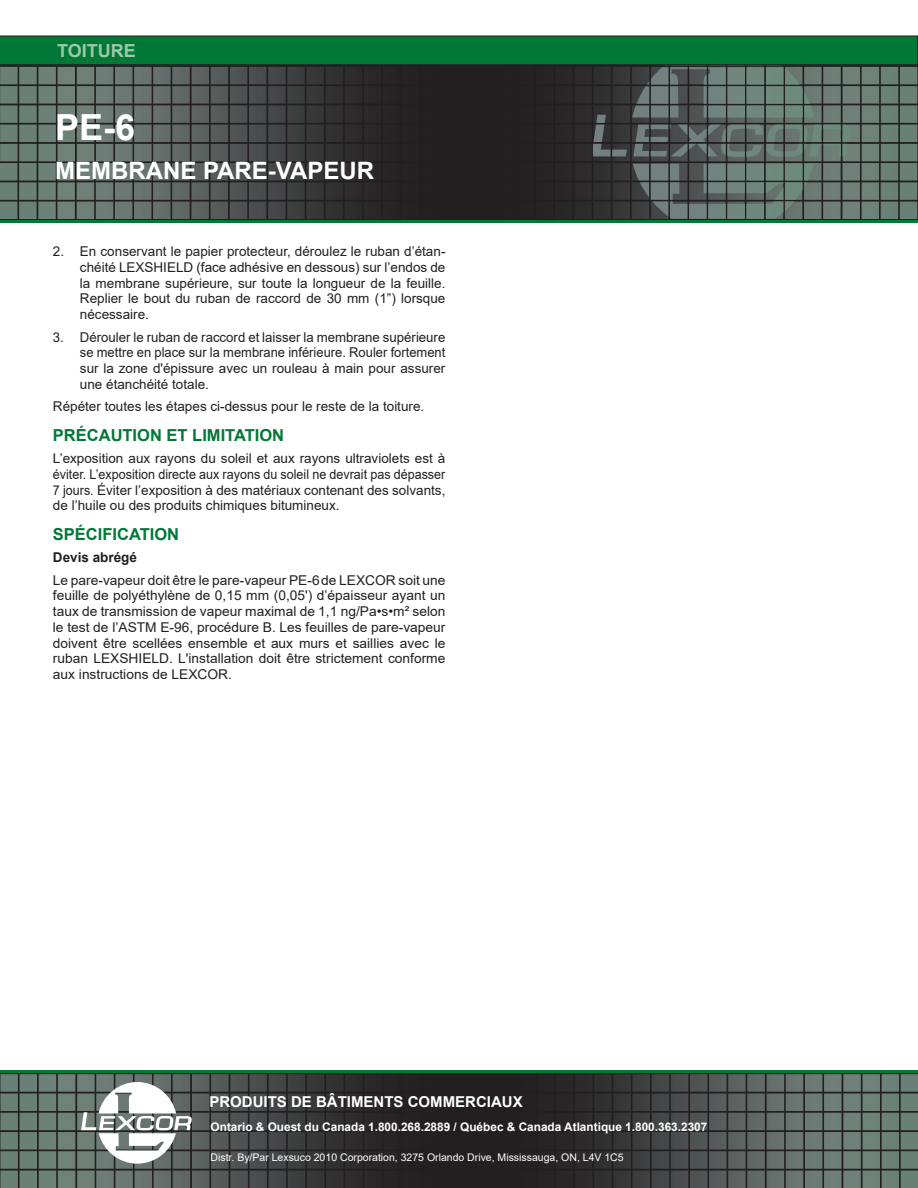
<style>
.page{position:relative;width:918px;height:1188px;background:#fff}
.page>*{position:absolute;margin:0;border:0;box-sizing:border-box;transform-origin:0 0}
.t1{font:700 36px "Arial";color:#fff}
.t2{font:700 24px "Arial";color:#fff}
.t3{font:700 18px "Arial";color:#9fc8aa}
.t4{font:700 16.5px "Arial";color:#007836}
.t5{font:700 15px "Arial";color:#fff}
.t6{font:13.5px/15.8px "Arial";color:#231f20;text-align:justify}
.t7{font:700 13.5px "Arial";color:#231f20}
.t8{font:700 11.85px "Arial";color:#fff}
.t9{font:10.5px "Arial";color:#fff}
</style>
<div class="page">
<hr style="left:0;top:220px;width:918px;height:3px;background:#007836">
<svg style="left:0;top:1073px;width:918px;height:115px;background:#434846"></svg>
<hr style="left:0;top:1070px;width:918px;height:3px;background:#007836">
<svg style="left:0;top:1074px;width:918px;height:90px;background:#4c504f"></svg>
<svg style="left:0;top:36px;width:918px;height:183px;background:#3c5347"></svg>
<h3 class="t3" style="left:57px;top:38px;width:80px">TOITURE</h3>
<p class="t1" style="left:55px;top:102px;width:82px">PE-6</p>
<p class="t2" style="left:55px;top:153px;width:321px">MEMBRANE PARE-VAPEUR</p>
<p class="t6" style="left:80px;top:243px;width:367px;text-indent:-27px">2. En conservant le papier protecteur, déroulez le ruban d’étan&shy;chéité LEXSHIELD (face adhésive en dessous) sur l’endos de la membrane supérieure, sur toute la longueur de la feuille.<br>Replier le bout du ruban de raccord de 30 mm (1”) lorsque nécessaire.</p>
<p class="t6" style="left:80px;top:329px;width:367px;text-indent:-27px">3. Dérouler le ruban de raccord et laisser la membrane supérieure se mettre en place sur la membrane inférieure. Rouler fortement sur la zone d'épissure avec un rouleau à main pour assurer une étanchéité totale.</p>
<p class="t6" style="left:53px;top:399px;width:373px">Répéter toutes les étapes ci-dessus pour le reste de la toiture.</p>
<p class="t4" style="left:53px;top:423px;width:233px">PRÉCAUTION ET LIMITATION</p>
<p class="t6" style="left:53px;top:450px;width:394px">L’exposition aux rayons du soleil et aux rayons ultraviolets est à éviter. L’exposition directe aux rayons du soleil ne devrait pas dépasser 7 jours. Éviter l’exposition à des matériaux contenant des solvants, de l’huile ou des produits chimiques bitumineux.</p>
<p class="t4" style="left:53px;top:522px;width:128px">SPÉCIFICATION</p>
<p class="t7" style="left:53px;top:548px;width:86px">Devis abrégé</p>
<p class="t6" style="left:53px;top:572px;width:394px">Le pare-vapeur doit être le pare-vapeur PE-6de LEXCOR soit une feuille de polyéthylène de 0,15 mm (0,05') d’épaisseur ayant un taux de transmission de vapeur maximal de 1,1 ng/Pa•s•m² selon le test de l’ASTM E-96, procédure B. Les feuilles de pare-vapeur doivent être scellées ensemble et aux murs et saillies avec le ruban LEXSHIELD. L'installation doit être strictement conforme aux instructions de LEXCOR.</p>
<p class="t5" style="left:209px;top:1091px;width:315px">PRODUITS DE BÂTIMENTS COMMERCIAUX</p>
<p class="t8" style="left:211px;top:1118px;width:498px">Ontario &amp; Ouest du Canada 1.800.268.2889 / Québec &amp; Canada Atlantique 1.800.363.2307</p>
<p class="t9" style="left:211px;top:1150px;width:415px">Distr. By/Par Lexsuco 2010 Corporation, 3275 Orlando Drive, Mississauga, ON, L4V 1C5</p>
</div>
